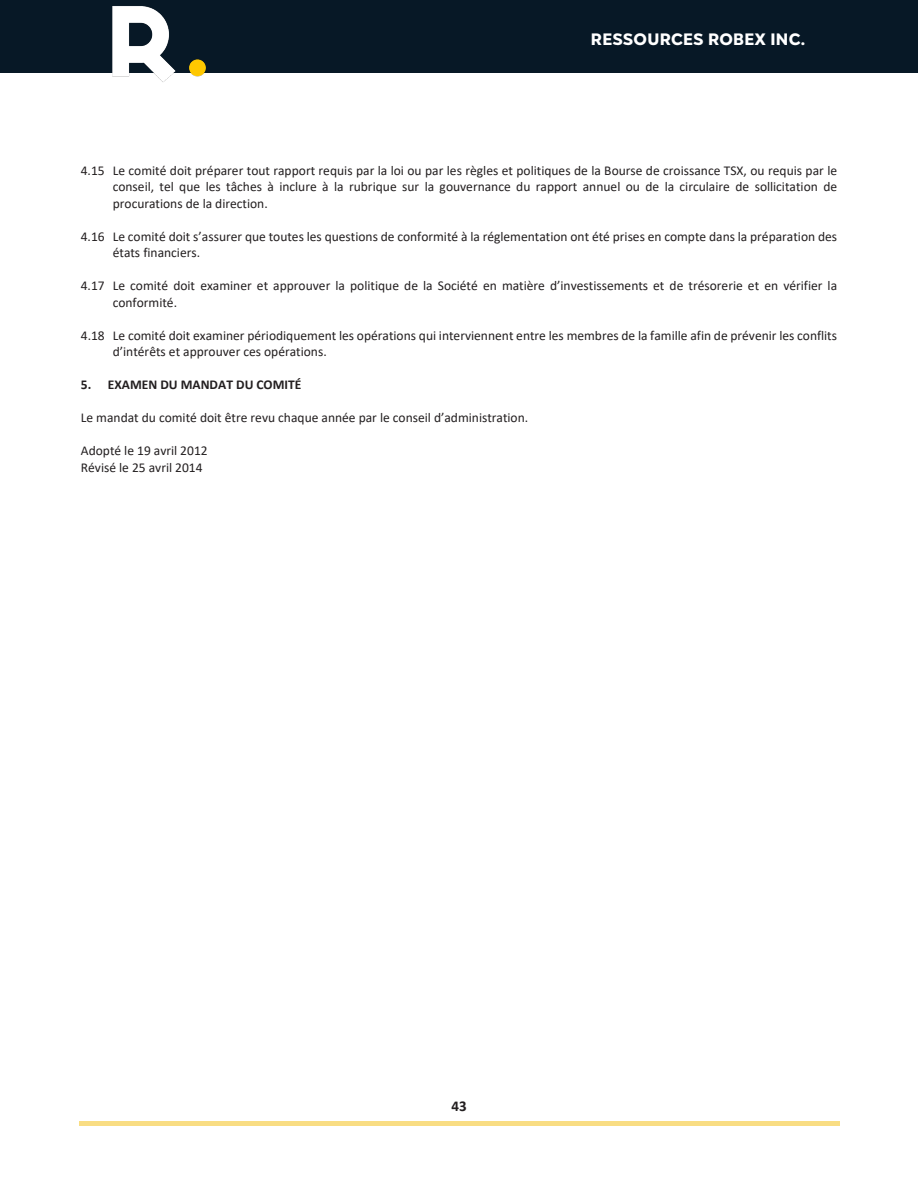
<style>
.page{position:relative;width:918px;height:1188px;background:#fff}
.page>*{position:absolute;margin:0;border:0;box-sizing:border-box;transform-origin:0 0}
.t1{font:800 16.5px "Gogh";letter-spacing:.02em;color:#fff}
.t2{font:700 15px "Calibri";color:#231f20}
.t3{font:13.5px/16.5px "Calibri";color:#231f20}
.t4{font:700 13.5px "Calibri";color:#231f20}
</style>
<div class="page">
<div style="left:79px;top:1121px;width:761px;height:5px;background:#f9dd83"></div>
<div style="left:0;top:0;width:918px;height:73px;background:#071826"></div>
<img style="left:112px;top:6px;width:94px;height:76px">
<p class="t1" style="left:591px;top:29px;width:216px">RESSOURCES ROBEX INC.</p>
<p class="t3" style="left:113px;top:162px;width:726px;text-align:justify;text-indent:-32px">4.15 Le comité doit préparer tout rapport requis par la loi ou par les règles et politiques de la Bourse de croissance TSX, ou requis par le conseil, tel que les tâches à inclure à la rubrique sur la gouvernance du rapport annuel ou de la circulaire de sollicitation de procurations de la direction.</p>
<p class="t3" style="left:113px;top:228px;width:726px;text-indent:-32px">4.16 Le comité doit s’assurer que toutes les questions de conformité à la réglementation ont été prises en compte dans la préparation des états financiers.</p>
<p class="t3" style="left:113px;top:277px;width:726px;text-indent:-32px">4.17 Le comité doit examiner et approuver la politique de la Société en matière d’investissements et de trésorerie et en vérifier la conformité.</p>
<p class="t3" style="left:113px;top:327px;width:726px;text-indent:-32px">4.18 Le comité doit examiner périodiquement les opérations qui interviennent entre les membres de la famille afin de prévenir les conflits d’intérêts et approuver ces opérations.</p>
<p class="t4" style="left:81px;top:375px;width:222px">5. EXAMEN DU MANDAT DU COMITÉ</p>
<p class="t3" style="left:81px;top:409px;width:449px">Le mandat du comité doit être revu chaque année par le conseil d’administration.</p>
<p class="t3" style="left:81px;top:442px;width:128px">Adopté le 19 avril 2012<br>Révisé le 25 avril 2014</p>
<p class="t2" style="left:451px;top:1096px;width:17px">43</p>
</div>
